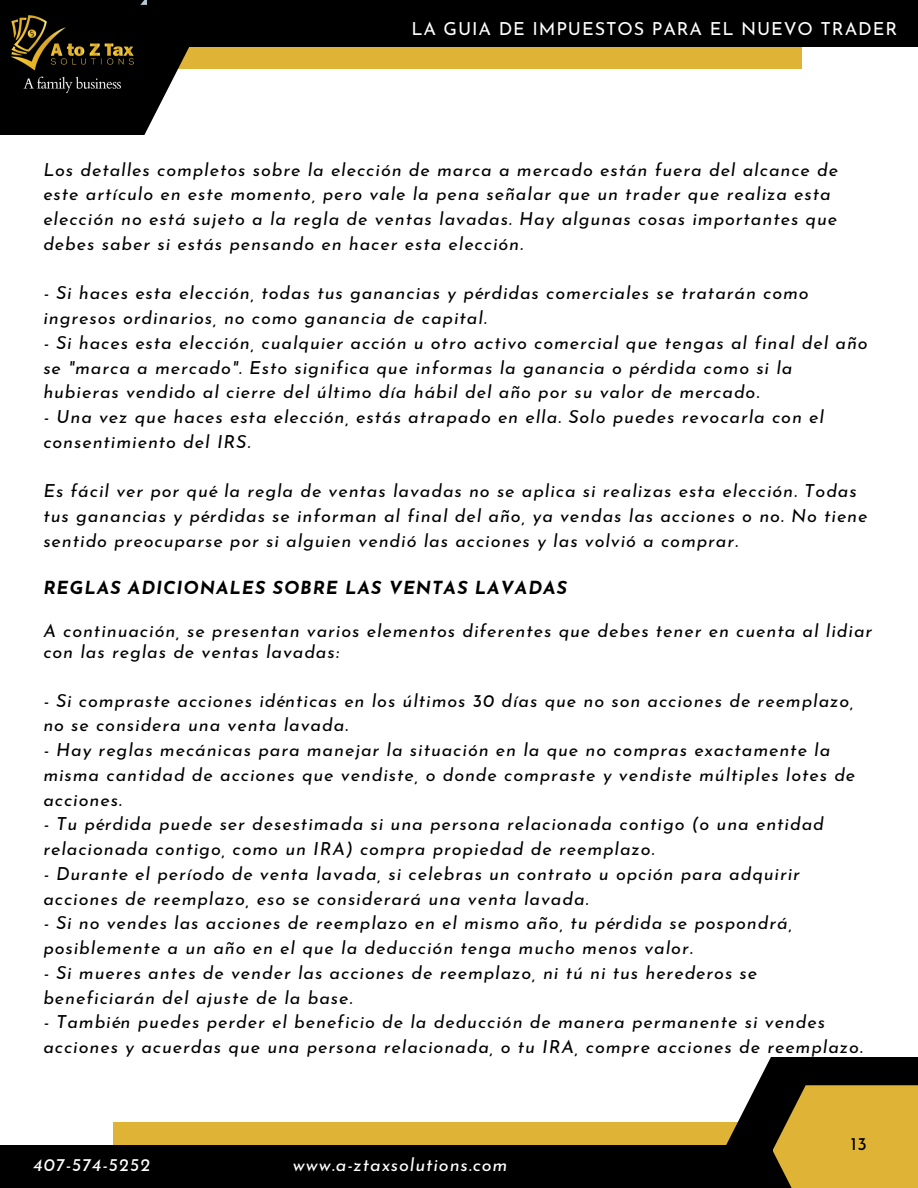
<style>
.page{position:relative;width:918px;height:1188px;background:#fff}
.page>*{position:absolute;margin:0;border:0;box-sizing:border-box;transform-origin:0 0}
.t1{font:italic 18px/24.8px "Josefin Sans";letter-spacing:.05em;color:#000}
.t2{font:italic 700 18px "Josefin Sans";letter-spacing:.05em;color:#000}
.t3{font:italic 18px "Josefin Sans";letter-spacing:.05em;color:#fff}
.t4{font:18px "Josefin Sans";letter-spacing:.05em;color:#fff}
.t5{font:18px "Josefin Sans";color:#000}
</style>
<div class="page">
<div style="left:0;top:0;width:802px;height:69px;background:#dfb436"></div>
<div style="left:114px;top:1123px;width:803px;height:65px;background:#dfb436"></div>
<div style="left:32px;top:0;width:886px;height:46px;background:#000"></div>
<div style="left:0;top:1146px;width:884px;height:42px;background:#010001"></div>
<svg style="left:0;top:0;width:190px;height:135px;fill:#010001"></svg>
<svg style="left:726px;top:1057px;width:192px;height:89px;fill:#000"></svg>
<div style="left:773px;top:1085px;width:145px;height:103px;background:#dfb436"></div>
<img style="left:0;top:0;width:146px;height:114px">
<p class="t4" style="left:411px;top:22px;width:487px">LA GUIA DE IMPUESTOS PARA EL NUEVO TRADER</p>
<p class="t1" style="left:43px;top:159px;width:796px">Los detalles completos sobre la elección de marca a mercado están fuera del alcance de este artículo en este momento, pero vale la pena señalar que un trader que realiza esta elección no está sujeto a la regla de ventas lavadas. Hay algunas cosas importantes que debes saber si estás pensando en hacer esta elección.</p>
<p class="t1" style="left:43px;top:282px;width:767px">- Si haces esta elección, todas tus ganancias y pérdidas comerciales se tratarán como ingresos ordinarios, no como ganancia de capital.</p>
<p class="t1" style="left:43px;top:332px;width:826px">- Si haces esta elección, cualquier acción u otro activo comercial que tengas al final del año se "marca a mercado". Esto significa que informas la ganancia o pérdida como si la hubieras vendido al cierre del último día hábil del año por su valor de mercado.</p>
<p class="t1" style="left:43px;top:406px;width:782px">- Una vez que haces esta elección, estás atrapado en ella. Solo puedes revocarla con el consentimiento del IRS.</p>
<p class="t1" style="left:43px;top:480px;width:826px">Es fácil ver por qué la regla de ventas lavadas no se aplica si realizas esta elección. Todas tus ganancias y pérdidas se informan al final del año, ya vendas las acciones o no. No tiene sentido preocuparse por si alguien vendió las acciones y las volvió a comprar.</p>
<p class="t2" style="left:43px;top:581px;width:525px">REGLAS ADICIONALES SOBRE LAS VENTAS LAVADAS</p>
<p class="t1" style="left:43px;top:622px;width:830px;line-height:21.3px">A continuación, se presentan varios elementos diferentes que debes tener en cuenta al lidiar con las reglas de ventas lavadas:</p>
<p class="t1" style="left:43px;top:690px;width:812px">- Si compraste acciones idénticas en los últimos 30 días que no son acciones de reemplazo, no se considera una venta lavada.</p>
<p class="t1" style="left:43px;top:739px;width:814px">- Hay reglas mecánicas para manejar la situación en la que no compras exactamente la misma cantidad de acciones que vendiste, o donde compraste y vendiste múltiples lotes de acciones.</p>
<p class="t1" style="left:43px;top:813px;width:782px">- Tu pérdida puede ser desestimada si una persona relacionada contigo (o una entidad relacionada contigo, como un IRA) compra propiedad de reemplazo.</p>
<p class="t1" style="left:43px;top:863px;width:758px">- Durante el período de venta lavada, si celebras un contrato u opción para adquirir acciones de reemplazo, eso se considerará una venta lavada.</p>
<p class="t1" style="left:43px;top:912px;width:750px">- Si no vendes las acciones de reemplazo en el mismo año, tu pérdida se pospondrá, posiblemente a un año en el que la deducción tenga mucho menos valor.</p>
<p class="t1" style="left:43px;top:962px;width:715px">- Si mueres antes de vender las acciones de reemplazo, ni tú ni tus herederos se beneficiarán del ajuste de la base.</p>
<p class="t1" style="left:43px;top:1011px;width:821px">- También puedes perder el beneficio de la deducción de manera permanente si vendes acciones y acuerdas que una persona relacionada, o tu IRA, compre acciones de reemplazo.</p>
<p class="t3" style="left:33px;top:1158px;width:119px">407-574-5252</p>
<p class="t3" style="left:293px;top:1158px;width:216px">www.a-ztaxsolutions.com</p>
<p class="t5" style="left:851px;top:1137px;width:18px">13</p>
</div>
